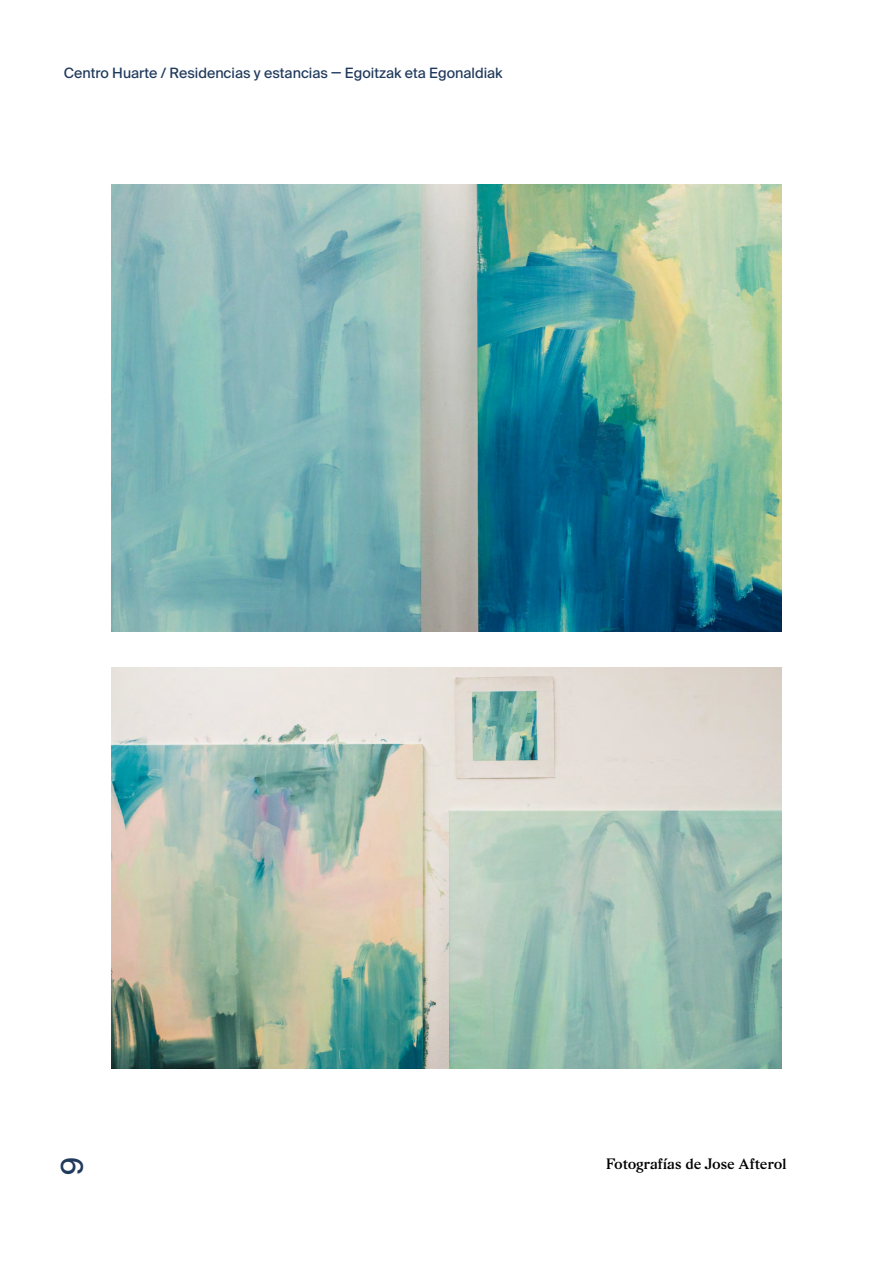
<style>
.page{position:relative;width:893px;height:1263px;background:#fff}
.page>*{position:absolute;margin:0;border:0;box-sizing:border-box;transform-origin:0 0}
.t1{font:30px "Suisse Intl";color:#203a5d}
.t2{font:15px "Gza Seminegra";letter-spacing:-.01em;color:#000}
.t3{font:14.25px "Suisse Intl";color:#203a5d}
</style>
<div class="page">
<img style="left:111px;top:184px;width:671px;height:447px">
<img style="left:111px;top:668px;width:671px;height:401px">
<p class="t3" style="left:64px;top:65px;width:440px">Centro Huarte / Residencias y estancias — Egoitzak eta Egonaldiak</p>
<h1 class="t1" style="left:89px;top:1157px;width:20px;rotate:90deg">6</h1>
<p class="t2" style="left:606px;top:1154px;width:182px">Fotografías de Jose Afterol</p>
</div>
